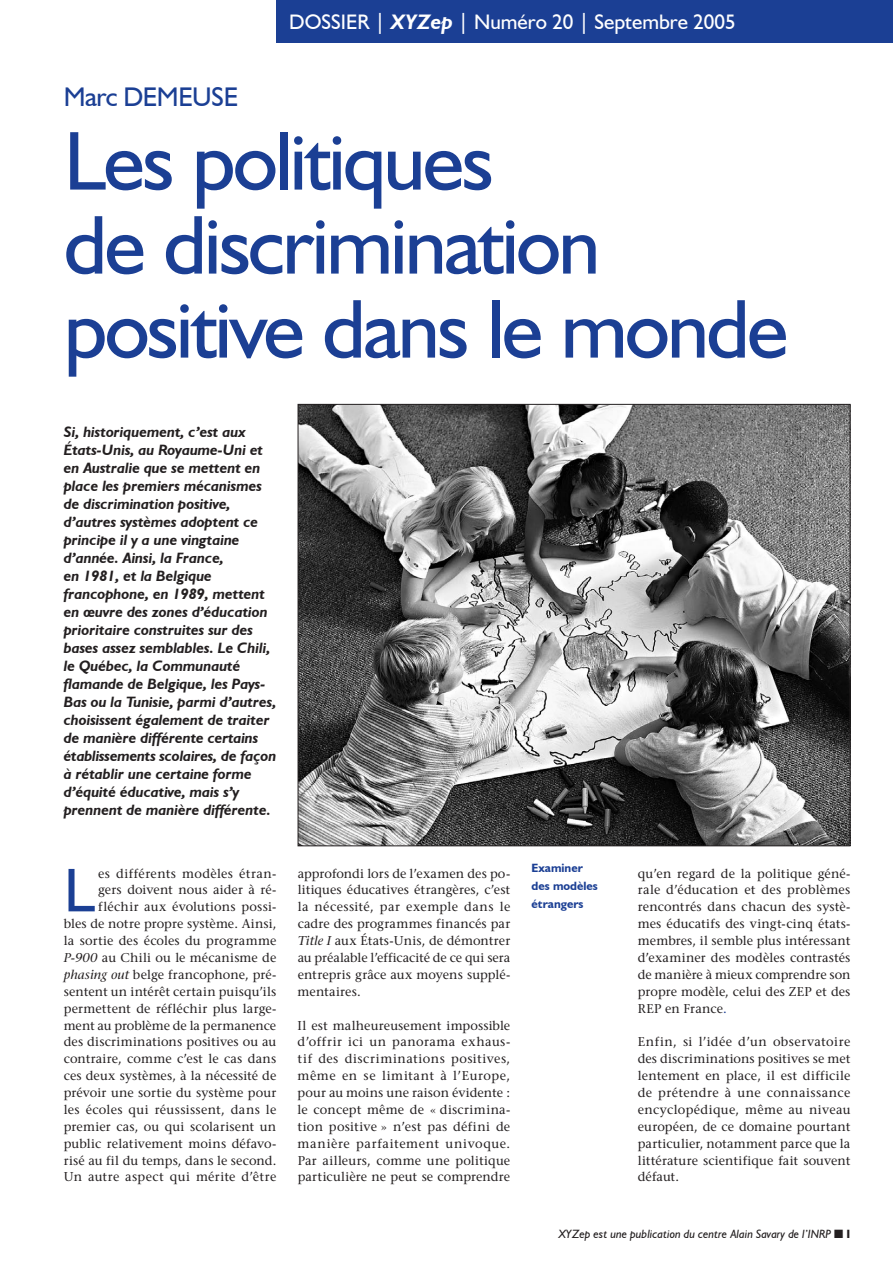
<style>
.page{position:relative;width:893px;height:1263px;background:#fff}
.page>*{position:absolute;margin:0;border:0;box-sizing:border-box;transform-origin:0 0}
.t1{font:84px/84px "Humanist 521 BT";letter-spacing:-.03em;color:#1b3f94}
.t2{font:62.1px "Humanist 521 BT";color:#1b3f94}
.t3{font:27px "Humanist 521 BT";letter-spacing:-.015em;color:#1b3f94}
.t4{font:21px "Humanist 521 BT";color:#fff}
.t5{font:italic 700 15px/18px "Humanist 521 BT";color:#231f20}
.t6{font:12.75px/17px "Stone Serif";letter-spacing:.01em;color:#231f20;text-align:justify}
.t7{font:italic 12px "Humanist 521 BT";color:#231f20}
.t8{font:700 12px/18px "Humanist 521 BT";color:#1b3f94}
.s1{font-weight:700;font-style:italic}
.s2{font-style:italic}
.s3{color:#1b3f94}
.s4{font-weight:700;font-style:normal}
</style>
<div class="page">
<img style="left:300px;top:406px;width:548px;height:438px">
<div style="left:276px;top:0;width:617px;height:43px;background:#1b3f94"></div>
<h3 class="t4" style="left:289px;top:9px;width:448px">DOSSIER | <span class="s1">XYZep</span> | Numéro 20 | Septembre 2005</h3>
<h3 class="t3" style="left:64px;top:80px;width:176px">Marc DEMEUSE</h3>
<h1 class="t1" style="left:64px;top:117px;width:726px">Les politiques<br>de discrimination positive dans le monde</h1>
<p class="t5" style="left:64px;top:422px;width:214px">Si, historiquement, c’est aux<br>États-Unis, au Royaume-Uni et en Australie que se mettent en place les premiers mécanismes de discrimination positive, d’autres systèmes adoptent ce principe il y a une vingtaine d’année. Ainsi, la France,<br>en 1981, et la Belgique francophone, en 1989, mettent en œuvre des zones d’éducation prioritaire construites sur des bases assez semblables. Le Chili, le Québec, la Communauté flamande de Belgique, les Pays-<br>Bas ou la Tunisie, parmi d’autres, choisissent également de traiter de manière différente certains établissements scolaires, de façon à rétablir une certaine forme d’équité éducative, mais s’y prennent de manière différente.</p>
<p class="t6" style="left:64px;top:865px;width:214px;text-align:right">es différents modèles étran-<br>gers doivent nous aider à ré&shy;fléchir aux évolutions possi-<br>bles de notre propre système. Ainsi, la sortie des écoles du programme <span class="s2">P-900</span> au Chili ou le mécanisme de <span class="s2">phasing out</span> belge francophone, pré&shy;sentent un intérêt certain puisqu’ils permettent de réfléchir plus large&shy;ment au problème de la permanence des discriminations positives ou au contraire, comme c’est le cas dans ces deux systèmes, à la nécessité de prévoir une sortie du système pour les écoles qui réussissent, dans le premier cas, ou qui scolarisent un public relativement moins défavo&shy;risé au fil du temps, dans le second.<br>Un autre aspect qui mérite d’être</p>
<p class="t6" style="left:298px;top:865px;width:214px">approfondi lors de l’examen des po&shy;litiques éducatives étrangères, c’est la nécessité, par exemple dans le cadre des programmes financés par <span class="s2">Title I</span> aux États-Unis, de démontrer au préalable l’efficacité de ce qui sera entrepris grâce aux moyens supplé&shy;mentaires.</p>
<h2 class="t2" style="left:64px;top:852px;width:33px">L</h2>
<p class="t6" style="left:298px;top:1017px;width:214px">Il est malheureusement impossible d’offrir ici un panorama exhaus&shy;tif des discriminations positives, même en se limitant à l’Europe, pour au moins une raison évidente : le concept même de « discrimina&shy;tion positive » n’est pas défini de manière parfaitement univoque.<br>Par ailleurs, comme une politique particulière ne peut se comprendre</p>
<p class="t8" style="left:531px;top:859px;width:68px">Examiner des modèles étrangers</p>
<p class="t6" style="left:638px;top:865px;width:214px">qu’en regard de la politique géné&shy;rale d’éducation et des problèmes rencontrés dans chacun des systè&shy;mes éducatifs des vingt-cinq états&shy;membres, il semble plus intéressant d’examiner des modèles contrastés de manière à mieux comprendre son propre modèle, celui des ZEP et des REP en France<span class="s3">.</span></p>
<p class="t6" style="left:638px;top:1033px;width:214px">Enfin, si l’idée d’un observatoire des discriminations positives se met lentement en place, il est difficile de prétendre à une connaissance encyclopédique, même au niveau européen, de ce domaine pourtant particulier, notamment parce que la littérature scientifique fait souvent défaut.</p>
<p class="t7" style="left:558px;top:1227px;width:294px">XYZep est une publication du centre Alain Savary de l’INRP ■ <span class="s4">I</span></p>
</div>
